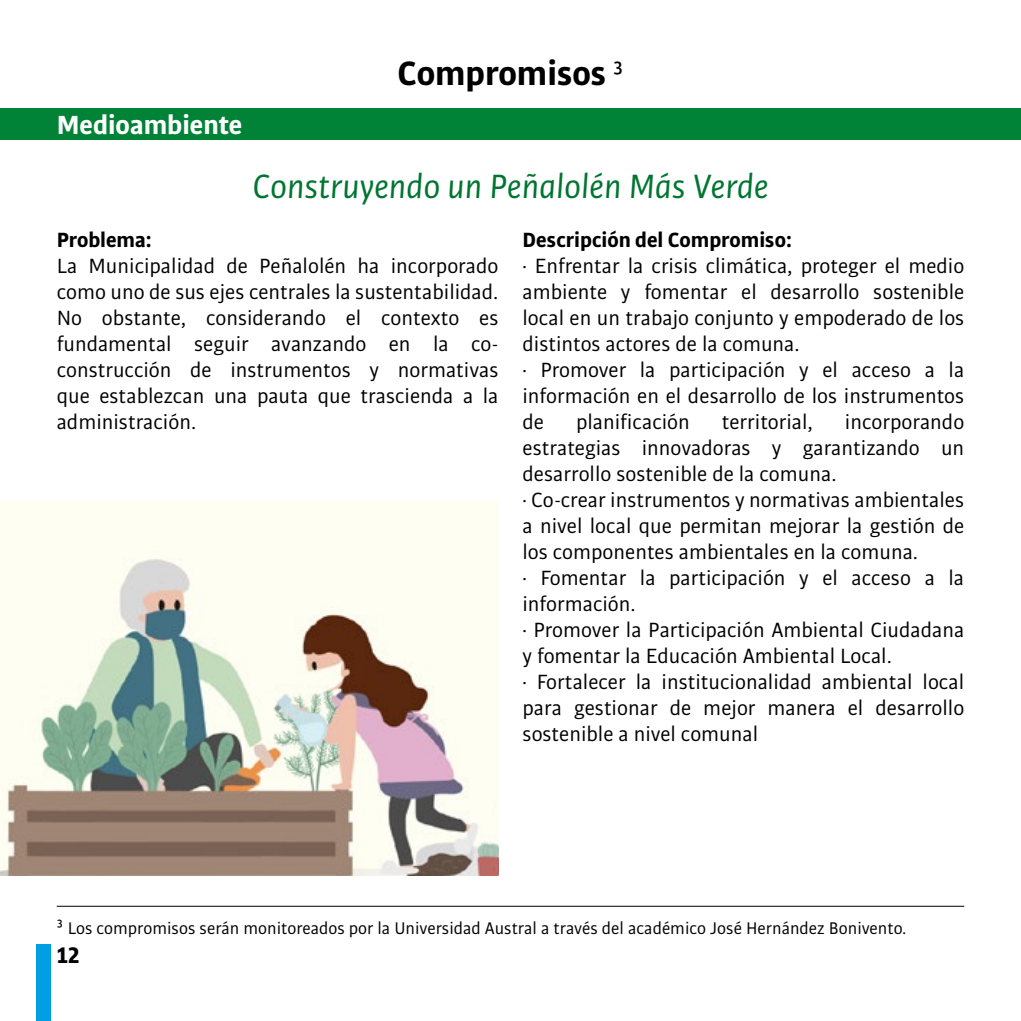
<style>
.page{position:relative;width:1021px;height:1021px;background:#fff}
.page>*{position:absolute;margin:0;border:0;box-sizing:border-box;transform-origin:0 0}
.t1{font:italic 36px "Bulo";color:#007531}
.t2{font:700 36px "Bulo";color:#000}
.t3{font:700 28px "Bulo";color:#fff}
.t4{font:700 24px "Bulo";color:#000}
.t5{font:22px/26px "Bulo";color:#000}
.t6{font:700 22px "Bulo";color:#000}
.t7{font:18px "Bulo";color:#000}
.s1{font-weight:400}
.s2{font-size:22px}
</style>
<div class="page">
<div style="left:37px;top:944px;width:14px;height:76px;background:#009fe3"></div>
<img style="left:0;top:500px;width:498px;height:375px">
<div style="left:0;top:108px;width:1020px;height:31px;background:#008237"></div>
<hr style="left:57px;top:905px;width:907px;height:1px;background:#000">
<hr style="left:1020px;top:108px;width:1px;height:31px;background:#007db8">
<p class="t3" style="left:57px;top:107px;width:187px">Medioambiente</p>
<h1 class="t2" style="left:397px;top:50px;width:227px">Compromisos <span class="s1">³</span></h1>
<h1 class="t1" style="left:252px;top:164px;width:517px">Construyendo un Peñalolén Más Verde</h1>
<p class="t6" style="left:57px;top:226px;width:97px">Problema:</p>
<p class="t5" style="left:57px;top:252px;width:443px;text-align:justify">La Municipalidad de Peñalolén ha incorporado como uno de sus ejes centrales la sustentabilidad.<br>No obstante, considerando el contexto es fundamental seguir avanzando en la co&shy;construcción de instrumentos y normativas que establezcan una pauta que trascienda a la administración.</p>
<p class="t6" style="left:522px;top:226px;width:271px">Descripción del Compromiso:</p>
<p class="t5" style="left:522px;top:252px;width:443px">· Enfrentar la crisis climática, proteger el medio ambiente y fomentar el desarrollo sostenible local en un trabajo conjunto y empoderado de los distintos actores de la comuna.<br>· Promover la participación y el acceso a la información en el desarrollo de los instrumentos de</p>
<p class="t5" style="left:576px;top:408px;width:115px">planificación</p>
<p class="t5" style="left:722px;top:408px;width:93px">territorial,</p>
<p class="t5" style="left:522px;top:408px;width:443px;text-indent:322px">incorporando estrategias innovadoras y garantizando un desarrollo sostenible de la comuna.<br>· Co-crear instrumentos y normativas ambientales a nivel local que permitan mejorar la gestión de los componentes ambientales en la comuna.<br>· Fomentar la participación y el acceso a la información.<br>· Promover la Participación Ambiental Ciudadana y fomentar la Educación Ambiental Local.<br>· Fortalecer la institucionalidad ambiental local para gestionar de mejor manera el desarrollo sostenible a nivel comunal</p>
<p class="t7" style="left:57px;top:916px;width:851px"><span class="s2">³</span> Los compromisos serán monitoreados por la Universidad Austral a través del académico José Hernández Bonivento.</p>
<p class="t4" style="left:57px;top:939px;width:24px">12</p>
</div>
